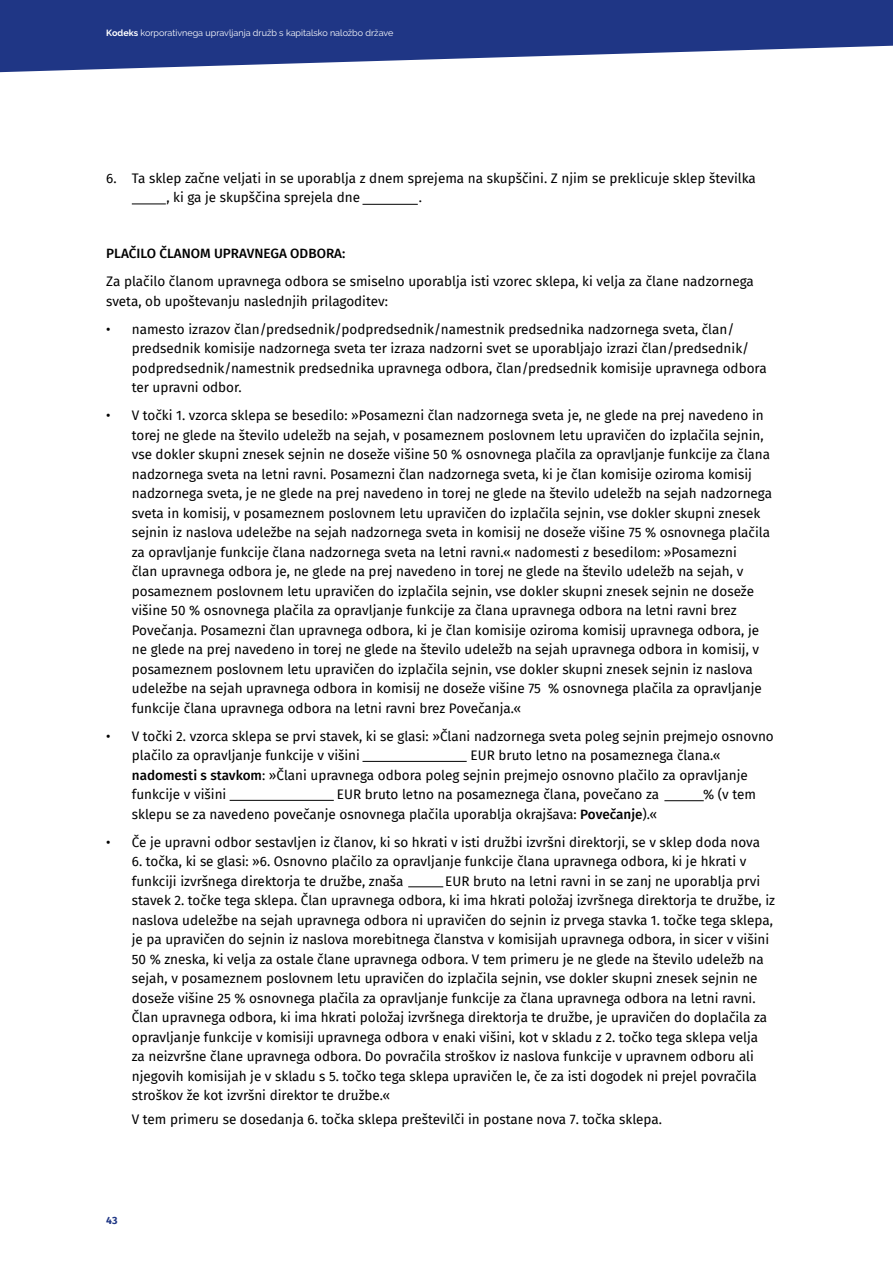
<style>
.page{position:relative;width:893px;height:1263px;background:#fff}
.page>*{position:absolute;margin:0;border:0;box-sizing:border-box;transform-origin:0 0}
.t1{font:13.5px/19.5px "Fira Sans";color:#000}
.t2{font:500 13.5px "Fira Sans";color:#000}
.t3{font:700 10.5px "Fira Sans";color:#1f3685}
.t4{font:9px "Raleway";color:#fff}
.s1{font-weight:700}
.s2{font-weight:500}
</style>
<div class="page">
<svg style="left:0;top:0;width:893px;height:72px;fill:#1f3685"></svg>
<hr style="left:132px;top:204px;width:34px;height:1px;background:#000">
<hr style="left:362px;top:204px;width:56px;height:1px;background:#000">
<hr style="left:362px;top:761px;width:105px;height:1px;background:#000">
<hr style="left:664px;top:800px;width:40px;height:1px;background:#000">
<hr style="left:230px;top:800px;width:104px;height:1px;background:#000">
<hr style="left:408px;top:886px;width:35px;height:1px;background:#000">
<p class="t4" style="left:106px;top:27px;width:289px"><span class="s1">Kodeks</span> korporativnega upravljanja družb s kapitalsko naložbo države</p>
<p class="t1" style="left:166px;top:168px;width:591px;text-indent:-60px">6. Ta sklep začne veljati in se uporablja z dnem sprejema na skupščini. Z njim se preklicuje sklep številka , ki ga je skupščina sprejela dne</p>
<p class="t1" style="left:419px;top:187px;width:5px">.</p>
<p class="t2" style="left:106px;top:243px;width:241px">PLAČILO ČLANOM UPRAVNEGA ODBORA:</p>
<p class="t1" style="left:106px;top:271px;width:649px">Za plačilo članom upravnega odbora se smiselno uporablja isti vzorec sklepa, ki velja za člane nadzornega sveta, ob upoštevanju naslednjih prilagoditev:</p>
<p class="t1" style="left:132px;top:319px;width:636px;text-indent:-26px">• namesto izrazov član/predsednik/podpredsednik/namestnik predsednika nadzornega sveta, član/ predsednik komisije nadzornega sveta ter izraza nadzorni svet se uporabljajo izrazi član/predsednik/ podpredsednik/namestnik predsednika upravnega odbora, član/predsednik komisije upravnega odbora ter upravni odbor.</p>
<p class="t1" style="left:132px;top:405px;width:642px;text-indent:-26px">• V točki 1. vzorca sklepa se besedilo: »Posamezni član nadzornega sveta je, ne glede na prej navedeno in torej ne glede na število udeležb na sejah, v posameznem poslovnem letu upravičen do izplačila sejnin, vse dokler skupni znesek sejnin ne doseže višine 50 % osnovnega plačila za opravljanje funkcije za člana nadzornega sveta na letni ravni. Posamezni član nadzornega sveta, ki je član komisije oziroma komisij nadzornega sveta, je ne glede na prej navedeno in torej ne glede na število udeležb na sejah nadzornega sveta in komisij, v posameznem poslovnem letu upravičen do izplačila sejnin, vse dokler skupni znesek sejnin iz naslova udeležbe na sejah nadzornega sveta in komisij ne doseže višine 75 % osnovnega plačila za opravljanje funkcije člana nadzornega sveta na letni ravni.« nadomesti z besedilom: »Posamezni<br>član upravnega odbora je, ne glede na prej navedeno in torej ne glede na število udeležb na sejah, v posameznem poslovnem letu upravičen do izplačila sejnin, vse dokler skupni znesek sejnin ne doseže višine 50 % osnovnega plačila za opravljanje funkcije za člana upravnega odbora na letni ravni brez Povečanja. Posamezni član upravnega odbora, ki je član komisije oziroma komisij upravnega odbora, je ne glede na prej navedeno in torej ne glede na število udeležb na sejah upravnega odbora in komisij, v posameznem poslovnem letu upravičen do izplačila sejnin, vse dokler skupni znesek sejnin iz naslova udeležbe na sejah upravnega odbora in komisij ne doseže višine 75 % osnovnega plačila za opravljanje funkcije člana upravnega odbora na letni ravni brez Povečanja.«</p>
<p class="t1" style="left:132px;top:726px;width:643px;text-indent:-26px">• V točki 2. vzorca sklepa se prvi stavek, ki se glasi: »Člani nadzornega sveta poleg sejnin prejmejo osnovno plačilo za opravljanje funkcije v višini</p>
<p class="t1" style="left:132px;top:745px;width:618px;text-indent:339px">EUR bruto letno na posameznega člana.« <span class="s2">nadomesti s stavkom</span>: »Člani upravnega odbora poleg sejnin prejmejo osnovno plačilo za opravljanje funkcije v višini</p>
<p class="t1" style="left:337px;top:784px;width:324px">EUR bruto letno na posameznega člana, povečano za</p>
<p class="t1" style="left:703px;top:784px;width:54px">% (v tem</p>
<p class="t1" style="left:132px;top:804px;width:527px">sklepu se za navedeno povečanje osnovnega plačila uporablja okrajšava: <span class="s2">Povečanje</span>).«</p>
<p class="t1" style="left:106px;top:832px;width:655px">• Če je upravni odbor sestavljen iz članov, ki so hkrati v isti družbi izvršni direktorji, se v sklep doda nova</p>
<p class="t1" style="left:132px;top:851px;width:616px">6. točka, ki se glasi: »6. Osnovno plačilo za opravljanje funkcije člana upravnega odbora, ki je hkrati v funkciji izvršnega direktorja te družbe, znaša</p>
<p class="t1" style="left:132px;top:871px;width:645px;text-indent:313px">EUR bruto na letni ravni in se zanj ne uporablja prvi stavek 2. točke tega sklepa. Član upravnega odbora, ki ima hkrati položaj izvršnega direktorja te družbe, iz naslova udeležbe na sejah upravnega odbora ni upravičen do sejnin iz prvega stavka 1. točke tega sklepa, je pa upravičen do sejnin iz naslova morebitnega članstva v komisijah upravnega odbora, in sicer v višini 50 % zneska, ki velja za ostale člane upravnega odbora. V tem primeru je ne glede na število udeležb na sejah, v posameznem poslovnem letu upravičen do izplačila sejnin, vse dokler skupni znesek sejnin ne doseže višine 25 % osnovnega plačila za opravljanje funkcije za člana upravnega odbora na letni ravni.<br>Član upravnega odbora, ki ima hkrati položaj izvršnega direktorja te družbe, je upravičen do doplačila za opravljanje funkcije v komisiji upravnega odbora v enaki višini, kot v skladu z 2. točko tega sklepa velja<br>za neizvršne člane upravnega odbora. Do povračila stroškov iz naslova funkcije v upravnem odboru ali njegovih komisijah je v skladu s 5. točko tega sklepa upravičen le, če za isti dogodek ni prejel povračila stroškov že kot izvršni direktor te družbe.«</p>
<p class="t1" style="left:132px;top:1109px;width:532px">V tem primeru se dosedanja 6. točka sklepa preštevilči in postane nova 7. točka sklepa.</p>
<p class="t3" style="left:106px;top:1212px;width:13px">43</p>
</div>
